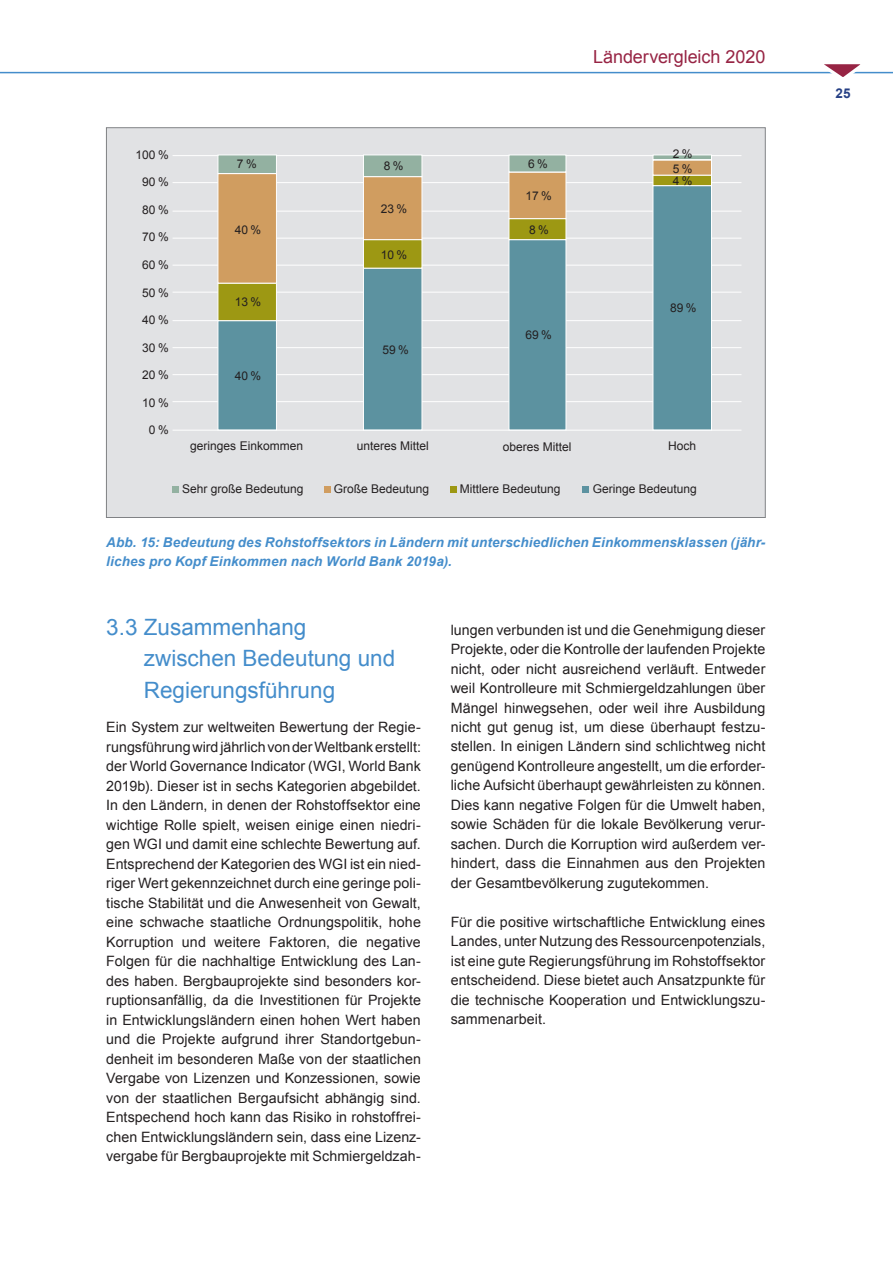
<style>
.page{position:relative;width:893px;height:1263px;background:#fff}
.page>*{position:absolute;margin:0;border:0;box-sizing:border-box;transform-origin:0 0}
.t1{font:22.5px/31.5px "Arial";color:#448dcb}
.t2{font:18px "Arial";letter-spacing:-.005em;color:#972444}
.Fließtext{font:14.25px/19.5px "Arial";letter-spacing:.005em;color:#231f20;text-align:justify}
.Bildbeschriftung{font:italic 700 13.5px/19.5px "Arial";letter-spacing:.01em;color:#448dcb}
.t3{font:700 13.5px "Arial";color:#264085}
.t4{font:12px "Arial";color:#231f20}
</style>
<div class="page">
<hr style="left:0;top:72px;width:893px;height:1px;background:#448dcb">
<svg style="left:808px;top:64px;width:62px;height:13px"></svg>
<div style="left:106px;top:128px;width:659px;height:389px;background:#e1e2e4"></div>
<hr style="left:173px;top:182px;width:568px;height:1px;background:#fff">
<hr style="left:173px;top:211px;width:568px;height:1px;background:#fff">
<hr style="left:173px;top:238px;width:568px;height:1px;background:#fff">
<hr style="left:173px;top:265px;width:568px;height:1px;background:#fff">
<hr style="left:173px;top:292px;width:568px;height:1px;background:#fff">
<hr style="left:173px;top:320px;width:568px;height:1px;background:#fff">
<hr style="left:173px;top:347px;width:568px;height:1px;background:#fff">
<hr style="left:173px;top:374px;width:568px;height:1px;background:#fff">
<hr style="left:173px;top:401px;width:568px;height:1px;background:#fff">
<hr style="left:173px;top:155px;width:568px;height:1px;background:#fff">
<svg style="left:218px;top:321px;width:494px;height:109px"></svg>
<svg style="left:218px;top:284px;width:494px;height:37px"></svg>
<svg style="left:218px;top:177px;width:494px;height:107px"></svg>
<svg style="left:218px;top:154px;width:494px;height:23px"></svg>
<div style="left:173px;top:486px;width:6px;height:7px;background:#93b1a1"></div>
<div style="left:324px;top:486px;width:7px;height:7px;background:#d09d60"></div>
<div style="left:450px;top:486px;width:7px;height:7px;background:#9d9813"></div>
<div style="left:583px;top:486px;width:6px;height:7px;background:#5c92a0"></div>
<hr style="left:173px;top:430px;width:568px;height:1px;background:#fff">
<p class="t2" style="left:593px;top:45px;width:174px">Ländervergleich 2020</p>
<p class="t4" style="left:136px;top:147px;width:35px">100 %</p>
<p class="t4" style="left:142px;top:174px;width:28px">90 %</p>
<p class="t4" style="left:142px;top:202px;width:28px">80 %</p>
<p class="t4" style="left:142px;top:229px;width:28px">70 %</p>
<p class="t4" style="left:142px;top:257px;width:28px">60 %</p>
<p class="t4" style="left:142px;top:284px;width:28px">50 %</p>
<p class="t4" style="left:142px;top:312px;width:28px">40 %</p>
<p class="t4" style="left:142px;top:340px;width:28px">30 %</p>
<p class="t4" style="left:142px;top:367px;width:28px">20 %</p>
<p class="t4" style="left:142px;top:395px;width:28px">10 %</p>
<p class="t4" style="left:149px;top:422px;width:21px">0 %</p>
<p class="t4" style="left:237px;top:156px;width:21px">7 %</p>
<p class="t4" style="left:384px;top:158px;width:21px">8 %</p>
<p class="t4" style="left:528px;top:156px;width:21px">6 %</p>
<p class="t4" style="left:235px;top:222px;width:28px">40 %</p>
<p class="t4" style="left:235px;top:294px;width:28px">13 %</p>
<p class="t4" style="left:235px;top:368px;width:28px">40 %</p>
<p class="t4" style="left:381px;top:201px;width:28px">23 %</p>
<p class="t4" style="left:381px;top:246px;width:28px">10 %</p>
<p class="t4" style="left:383px;top:342px;width:28px">59 %</p>
<p class="t4" style="left:526px;top:188px;width:28px">17 %</p>
<p class="t4" style="left:529px;top:222px;width:21px">8 %</p>
<p class="t4" style="left:526px;top:327px;width:28px">69 %</p>
<p class="t4" style="left:673px;top:146px;width:21px">2 %</p>
<p class="t4" style="left:673px;top:161px;width:21px">5 %</p>
<p class="t4" style="left:673px;top:173px;width:21px">4 %</p>
<p class="t4" style="left:670px;top:300px;width:28px">89 %</p>
<p class="t4" style="left:190px;top:438px;width:114px">geringes Einkommen</p>
<p class="t4" style="left:357px;top:438px;width:74px">unteres Mittel</p>
<p class="t4" style="left:503px;top:439px;width:70px">oberes Mittel</p>
<p class="t4" style="left:668px;top:438px;width:30px">Hoch</p>
<p class="t4" style="left:182px;top:481px;width:123px">Sehr große Bedeutung</p>
<p class="t4" style="left:334px;top:481px;width:97px">Große Bedeutung</p>
<p class="t4" style="left:460px;top:481px;width:102px">Mittlere Bedeutung</p>
<p class="t4" style="left:593px;top:481px;width:106px">Geringe Bedeutung</p>
<p class="Bildbeschriftung" style="left:106px;top:533px;width:661px">Abb. 15: Bedeutung des Rohstoffsektors in Ländern mit unterschiedlichen Einkommensklassen (jähr&shy;liches pro Kopf Einkommen nach World Bank 2019a).</p>
<p class="t1" style="left:144px;top:611px;width:253px;text-indent:-38px">3.3 Zusammenhang zwischen Bedeutung und<br>Regierungsführung</p>
<p class="Fließtext" style="left:106px;top:717px;width:316px">Ein System zur weltweiten Bewertung der Regie&shy;rungsführung wird jährlich von der Weltbank erstellt: der World Governance Indicator (WGI, World Bank 2019b). Dieser ist in sechs Kategorien abgebildet.<br>In den Ländern, in denen der Rohstoffsektor eine wichtige Rolle spielt, weisen einige einen niedri&shy;gen WGI und damit eine schlechte Bewertung auf.<br>Entsprechend der Kategorien des WGI ist ein nied&shy;riger Wert gekennzeichnet durch eine geringe poli&shy;tische Stabilität und die Anwesenheit von Gewalt, eine schwache staatliche Ordnungspolitik, hohe Korruption und weitere Faktoren, die negative Folgen für die nachhaltige Entwicklung des Lan&shy;des haben. Bergbauprojekte sind besonders kor&shy;ruptionsanfällig, da die Investitionen für Projekte in Entwicklungsländern einen hohen Wert haben und die Projekte aufgrund ihrer Standortgebun&shy;denheit im besonderen Maße von der staatlichen Vergabe von Lizenzen und Konzessionen, sowie von der staatlichen Bergaufsicht abhängig sind.<br>Entspechend hoch kann das Risiko in rohstoffrei&shy;chen Entwicklungsländern sein, dass eine Lizenz&shy;vergabe für Bergbauprojekte mit Schmiergeldzah-</p>
<p class="Fließtext" style="left:451px;top:620px;width:316px">lungen verbunden ist und die Genehmigung dieser Projekte, oder die Kontrolle der laufenden Projekte nicht, oder nicht ausreichend verläuft. Entweder weil Kontrolleure mit Schmiergeldzahlungen über Mängel hinwegsehen, oder weil ihre Ausbildung nicht gut genug ist, um diese überhaupt festzu&shy;stellen. In einigen Ländern sind schlichtweg nicht genügend Kontrolleure angestellt, um die erforder&shy;liche Aufsicht überhaupt gewährleisten zu können.<br>Dies kann negative Folgen für die Umwelt haben, sowie Schäden für die lokale Bevölkerung verur&shy;sachen. Durch die Korruption wird außerdem ver&shy;hindert, dass die Einnahmen aus den Projekten der Gesamtbevölkerung zugutekommen.</p>
<p class="Fließtext" style="left:451px;top:912px;width:316px">Für die positive wirtschaftliche Entwicklung eines Landes, unter Nutzung des Ressourcenpotenzials, ist eine gute Regierungsführung im Rohstoffsektor entscheidend. Diese bietet auch Ansatzpunkte für die technische Kooperation und Entwicklungszu&shy;sammenarbeit.</p>
<p class="t3" style="left:835px;top:84px;width:17px">25</p>
</div>
